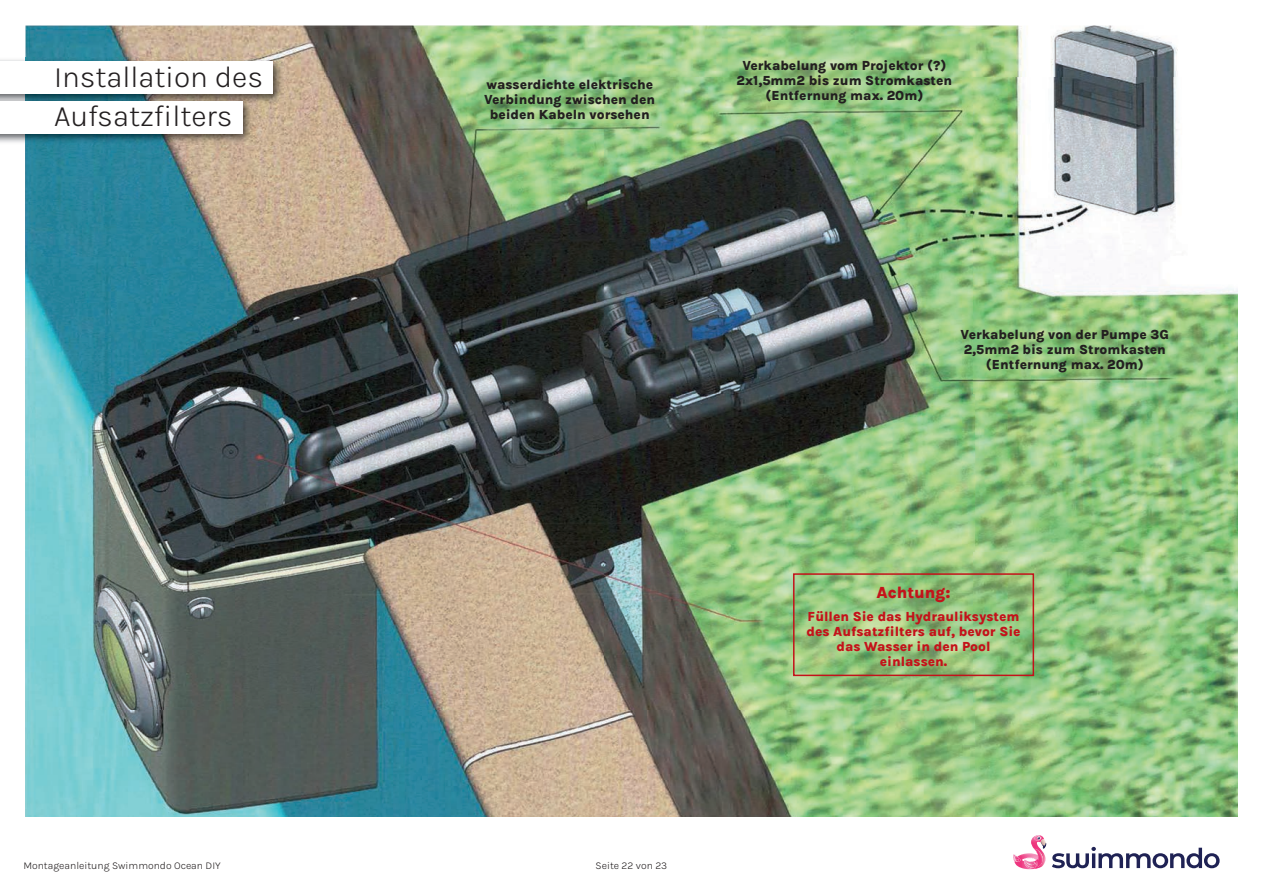
<style>
.page{position:relative;width:1263px;height:893px;background:#fff}
.page>*{position:absolute;margin:0;border:0;box-sizing:border-box;transform-origin:0 0}
.t1{font:300 30px/39px "Karla";color:#231f20}
.t2{font:800 16.5px "Karla";color:#c4121a}
.t3{font:800 13.5px/15px "Karla";color:#231f20;text-align:center}
.t4{font:800 13.5px/15px "Karla";color:#c4121a;text-align:center}
.t5{font:300 10.5px "Karla";color:#231f20}
</style>
<div class="page">
<svg style="left:1013px;top:835px;width:206px;height:34px"></svg>
<img style="left:26px;top:26px;width:1152px;height:51px">
<img style="left:236px;top:77px;width:738px;height:634px">
<img style="left:974px;top:77px;width:263px;height:739px">
<img style="left:26px;top:144px;width:210px;height:567px">
<img style="left:26px;top:711px;width:949px;height:105px">
<img style="left:0;top:57px;width:283px;height:87px">
<div style="left:0;top:101px;width:242px;height:33px;background:#fff"></div>
<div style="left:0;top:61px;width:273px;height:33px;background:#fff"></div>
<div style="left:793px;top:573px;width:241px;height:103px;border:2px solid #c4121a"></div>
<h1 class="t1" style="left:54px;top:57px;width:211px">Installation des<br>Aufsatzfilters</h1>
<p class="t3" style="left:737px;top:58px;width:217px">Verkabelung vom Projektor (?)<br>2x1,5mm2 bis zum Stromkasten (Entfernung max. 20m)</p>
<p class="t3" style="left:484px;top:76px;width:173px">wasserdichte elektrische<br>Verbindung zwischen den beiden Kabeln vorsehen</p>
<p class="t3" style="left:961px;top:327px;width:210px">Verkabelung von der Pumpe 3G<br>2,5mm2 bis zum Stromkasten (Entfernung max. 20m)</p>
<p class="t5" style="left:23px;top:858px;width:199px">Montageanleitung Swimmondo Ocean DIY</p>
<p class="t5" style="left:596px;top:858px;width:73px">Seite 22 von 23</p>
<p class="t2" style="left:876px;top:582px;width:75px">Achtung:</p>
<p class="t4" style="left:806px;top:608px;width:216px">Füllen Sie das Hydrauliksystem des Aufsatzfilters auf, bevor Sie das Wasser in den Pool einlassen.</p>
</div>
